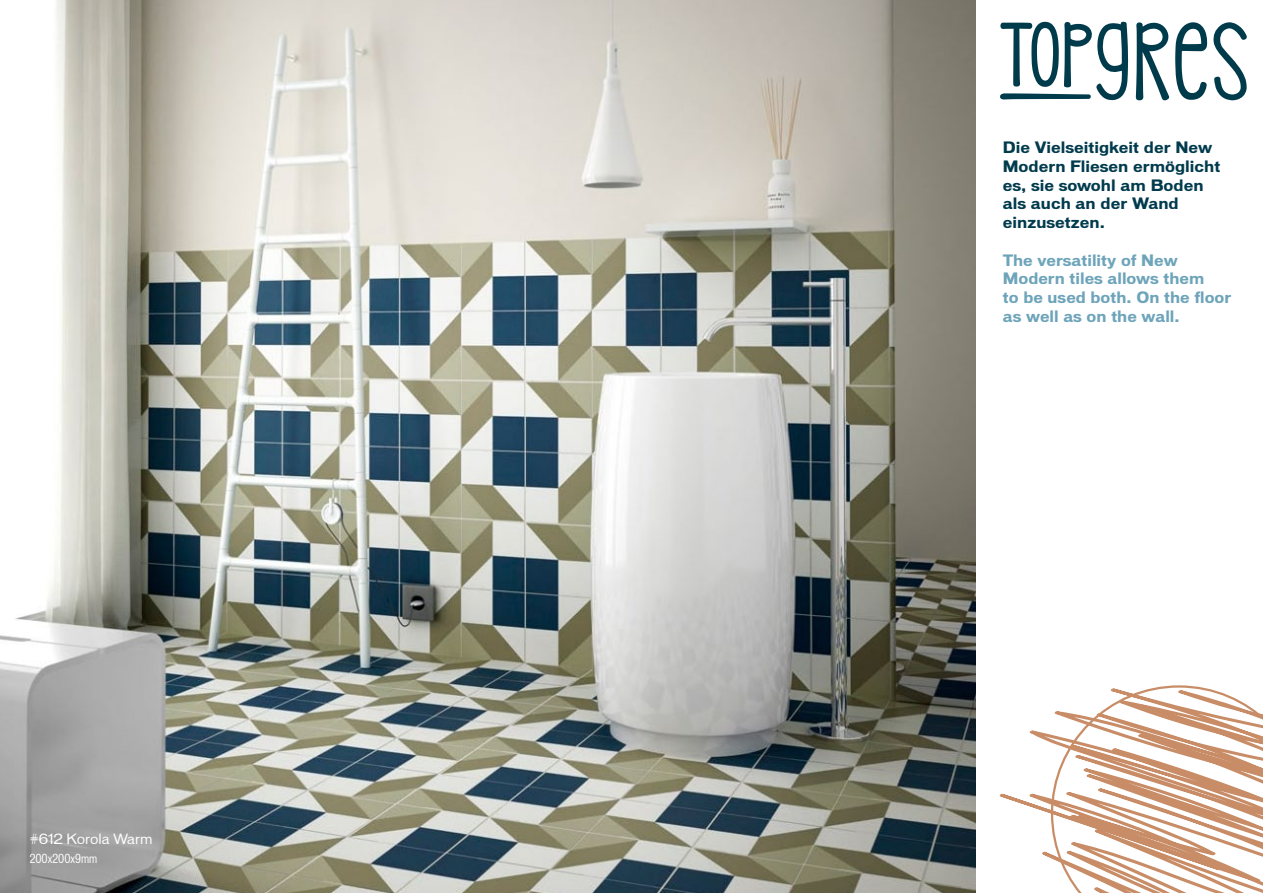
<style>
.page{position:relative;width:1263px;height:893px;background:#fff}
.page>*{position:absolute;margin:0;border:0;box-sizing:border-box;transform-origin:0 0}
.t1{font:700 15px/18.8px "Vonnes";color:#003b4d}
.t2{font:700 15px/18.8px "Vonnes";color:#6da4ba}
.t3{font:13.5px "Vonnes";color:#fff}
.t4{font:condensed 12px "Vonnes";color:#fff}
</style>
<div class="page">
<img style="left:0;top:0;width:976px;height:893px">
<svg style="left:1136px;top:22px;width:33px;height:78px"></svg>
<svg style="left:1213px;top:22px;width:34px;height:78px"></svg>
<svg style="left:1175px;top:22px;width:32px;height:78px"></svg>
<svg style="left:1000px;top:21px;width:128px;height:79px"></svg>
<svg style="left:999px;top:688px;width:264px;height:205px"></svg>
<p class="t3" style="left:30px;top:830px;width:124px">#612 Korola Warm</p>
<p class="t4" style="left:30px;top:851px;width:69px">200x200x9mm</p>
<p class="t1" style="left:1003px;top:138px;width:219px">Die Vielseitigkeit der New<br>Modern Fliesen ermöglicht es, sie sowohl am Boden als auch an der Wand einzusetzen.</p>
<p class="t2" style="left:1003px;top:251px;width:230px">The versatility of New<br>Modern tiles allows them<br>to be used both. On the floor as well as on the wall.</p>
</div>
